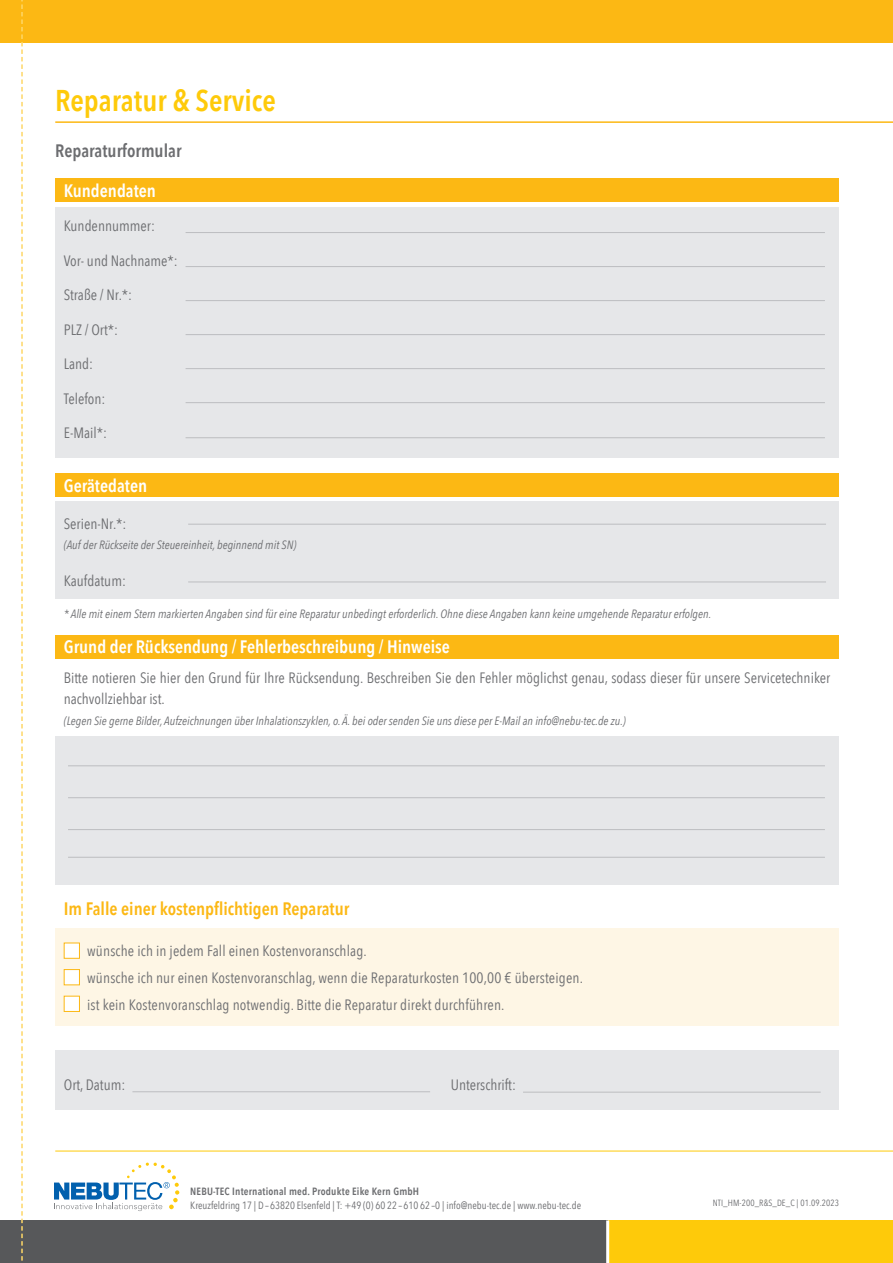
<style>
.page{position:relative;width:893px;height:1263px;background:#fff}
.page>*{position:absolute;margin:0;border:0;box-sizing:border-box;transform-origin:0 0}
.t1{font:600 30px "Avenir Next Condensed";color:#feca0a}
.t2{font:600 18px "Avenir Next Condensed";color:#fff}
.t3{font:600 18px "Avenir Next Condensed";color:#fcb814}
.t4{font:600 18px "Avenir Next Condensed";color:#6c6d70}
.t5{font:15px/27px "Avenir Next Condensed";color:#6c6d70}
.t6{font:italic 12px "Avenir Next Condensed";color:#6c6d70}
.t7{font:10.5px "Avenir Next Condensed";color:#6c6d70}
.t8{font:600 10.5px "Avenir Next Condensed";letter-spacing:.02em;color:#6c6d70}
.t9{font:9px "Avenir Next Condensed";letter-spacing:.01em;color:#6c6d70}
</style>
<div class="page">
<div style="left:55px;top:1051px;width:784px;height:59px;background:#e6e7e9"></div>
<div style="left:55px;top:207px;width:784px;height:251px;background:#e6e7e9"></div>
<div style="left:55px;top:501px;width:784px;height:98px;background:#e6e7e9"></div>
<div style="left:55px;top:179px;width:784px;height:23px;background:#fcb814"></div>
<hr style="left:55px;top:121px;width:838px;height:2px;background:#fcb814">
<div style="left:0;top:0;width:893px;height:43px;background:#fcb814"></div>
<div style="left:55px;top:473px;width:784px;height:24px;background:#fcb814"></div>
<div style="left:55px;top:635px;width:784px;height:23px;background:#fcb814"></div>
<div style="left:55px;top:928px;width:784px;height:97px;background:#fef6e5"></div>
<div style="left:64px;top:942px;width:16px;height:17px;background:#fff;border:1px solid #fcb814"></div>
<div style="left:64px;top:969px;width:16px;height:16px;background:#fff;border:1px solid #fcb814"></div>
<div style="left:64px;top:996px;width:16px;height:16px;background:#fff;border:1px solid #fcb814"></div>
<div style="left:55px;top:736px;width:784px;height:148px;background:#e6e7e9"></div>
<hr style="left:68px;top:765px;width:757px;height:1px;background:#bcbdc0">
<hr style="left:68px;top:797px;width:757px;height:1px;background:#bcbdc0">
<hr style="left:68px;top:829px;width:757px;height:1px;background:#bcbdc0">
<hr style="left:68px;top:857px;width:757px;height:1px;background:#bcbdc0">
<hr style="left:186px;top:232px;width:639px;height:1px;background:#bcbdc0">
<hr style="left:186px;top:266px;width:639px;height:1px;background:#bcbdc0">
<hr style="left:186px;top:300px;width:639px;height:1px;background:#bcbdc0">
<hr style="left:186px;top:334px;width:639px;height:1px;background:#bcbdc0">
<hr style="left:186px;top:368px;width:639px;height:1px;background:#bcbdc0">
<hr style="left:186px;top:402px;width:639px;height:1px;background:#bcbdc0">
<hr style="left:186px;top:437px;width:639px;height:1px;background:#bcbdc0">
<hr style="left:188px;top:524px;width:638px;height:1px;background:#bcbdc0">
<hr style="left:188px;top:582px;width:638px;height:1px;background:#bcbdc0">
<hr style="left:132px;top:1091px;width:298px;height:1px;background:#bcbdc0">
<hr style="left:523px;top:1092px;width:298px;height:1px;background:#bcbdc0">
<div style="left:0;top:1220px;width:893px;height:43px;background:#57585a"></div>
<div style="left:608px;top:1220px;width:285px;height:43px;background:#feca0a"></div>
<hr style="left:606px;top:1220px;width:3px;height:43px;background:#fff">
<svg style="left:54px;top:1162px;width:125px;height:49px"></svg>
<hr style="left:55px;top:1151px;width:838px;height:1px;background:#feca0a">
<svg style="left:21px;top:0;width:2px;height:1261px"></svg>
<h1 class="t1" style="left:55px;top:75px;width:222px">Reparatur &amp; Service</h1>
<p class="t4" style="left:55px;top:135px;width:128px">Reparaturformular</p>
<p class="t2" style="left:64px;top:175px;width:94px">Kundendaten</p>
<p class="t5" style="left:64px;top:212px;width:93px">Kundennummer:</p>
<p class="t5" style="left:64px;top:246px;width:115px">Vor- und Nachname*:</p>
<p class="t5" style="left:64px;top:281px;width:70px">Straße / Nr.*:</p>
<p class="t5" style="left:64px;top:315px;width:56px">PLZ / Ort*:</p>
<p class="t5" style="left:64px;top:350px;width:31px">Land:</p>
<p class="t5" style="left:64px;top:384px;width:43px">Telefon:</p>
<p class="t5" style="left:64px;top:419px;width:45px">E-Mail*:</p>
<p class="t2" style="left:64px;top:470px;width:85px">Gerätedaten</p>
<p class="t5" style="left:64px;top:510px;width:64px">Serien-Nr.*:</p>
<p class="t6" style="left:64px;top:537px;width:234px">(Auf der Rückseite der Steuereinheit, beginnend mit SN)</p>
<p class="t5" style="left:64px;top:567px;width:64px">Kaufdatum:</p>
<p class="t6" style="left:64px;top:606px;width:649px">* Alle mit einem Stern markierten Angaben sind für eine Reparatur unbedingt erforderlich. Ohne diese Angaben kann keine umgehende Reparatur erfolgen.</p>
<p class="t2" style="left:64px;top:631px;width:388px">Grund der Rücksendung / Fehlerbeschreibung / Hinweise</p>
<p class="t5" style="left:64px;top:667px;width:768px;line-height:21px">Bitte notieren Sie hier den Grund für Ihre Rücksendung. Beschreiben Sie den Fehler möglichst genau, sodass dieser für unsere Servicetechniker nachvollziehbar ist.</p>
<p class="t6" style="left:64px;top:714px;width:563px">(Legen Sie gerne Bilder, Aufzeichnungen über Inhalationszyklen, o. Ä. bei oder senden Sie uns diese per E-Mail an info@nebu-tec.de zu.)</p>
<p class="t3" style="left:64px;top:893px;width:287px">Im Falle einer kostenpflichtigen Reparatur</p>
<p class="t5" style="left:87px;top:936px;width:497px">wünsche ich in jedem Fall einen Kostenvoranschlag.<br>wünsche ich nur einen Kostenvoranschlag, wenn die Reparaturkosten 100,00 € übersteigen. ist kein Kostenvoranschlag notwendig. Bitte die Reparatur direkt durchführen.</p>
<p class="t5" style="left:64px;top:1070px;width:63px">Ort, Datum:</p>
<p class="t5" style="left:451px;top:1070px;width:67px">Unterschrift:</p>
<p class="t8" style="left:190px;top:1182px;width:230px">NEBU-TEC International med. Produkte Eike Kern GmbH</p>
<p class="t7" style="left:190px;top:1196px;width:392px">Kreuzfeldring 17 | D– 63820 Elsenfeld | T: +49 (0) 60 22 – 610 62 –0 | info@nebu-tec.de | www.nebu-tec.de</p>
<p class="t9" style="left:713px;top:1195px;width:128px">NTI_HM-200_R&amp;S_DE_C | 01.09.2023</p>
</div>
